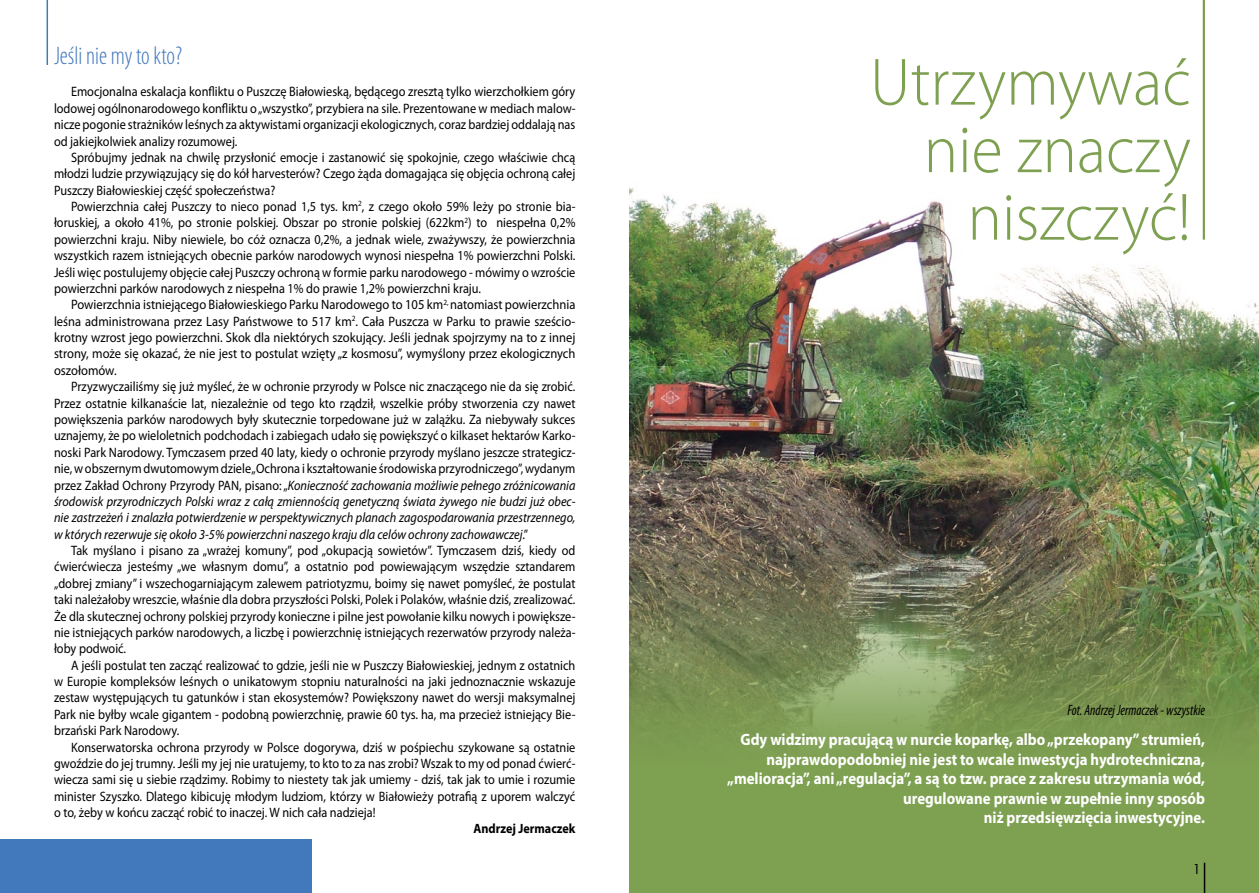
<style>
.page{position:relative;width:1259px;height:893px;background:#fff}
.page>*{position:absolute;margin:0;border:0;box-sizing:border-box;transform-origin:0 0}
.t1{font:300 67.5px/67.5px "Myriad Pro";color:#7ea051;text-align:right;scale:.95 1}
.t2{font:300 condensed 25.5px "Myriad Pro";color:#4278bc;scale:.95 1}
.t3{font:700 16.5px/19.5px "Myriad Pro";color:#fff;text-align:right;scale:.9 1}
.t4{font:italic condensed 15px "Myriad Pro";color:#000;scale:.9 1}
.t5{font:13.65px/16.4px "Myriad Pro";color:#000;text-align:justify;scale:.9 1}
.t6{font:13.65px/16.4px "Myriad Pro";color:#000;text-align:justify;scale:.92 1}
.t7{font:700 13.5px "Myriad Pro";color:#000;scale:.9 1}
.s1{font-style:italic}
</style>
<div class="page">
<hr style="left:47px;top:0;width:1px;height:65px;background:#4278bc">
<div style="left:0;top:839px;width:312px;height:54px;background:#4278bc"></div>
<div style="left:629px;top:179px;width:630px;height:714px;background:#7ea051"></div>
<img style="left:629px;top:179px;width:630px;height:563px">
<hr style="left:1202px;top:0;width:3px;height:240px;background:#7ea051">
<hr style="left:1203px;top:863px;width:2px;height:30px;background:#000">
<h2 class="t2" style="left:54px;top:40px;width:136px">Jeśli nie my to kto?</h2>
<p class="t5" style="left:54px;top:83px;width:581px;text-indent:17px">Emocjonalna eskalacja konfliktu o Puszczę Białowieską, będącego zresztą tylko wierzchołkiem góry lodowej ogólnonarodowego konfliktu o „wszystko”, przybiera na sile. Prezentowane w mediach malow&shy;nicze pogonie strażników leśnych za aktywistami organizacji ekologicznych, coraz bardziej oddalają nas od jakiejkolwiek analizy rozumowej.</p>
<p class="t5" style="left:54px;top:149px;width:581px;text-indent:17px">Spróbujmy jednak na chwilę przysłonić emocje i zastanowić się spokojnie, czego właściwie chcą młodzi ludzie przywiązujący się do kół harvesterów? Czego żąda domagająca się objęcia ochroną całej Puszczy Białowieskiej część społeczeństwa?</p>
<p class="t5" style="left:54px;top:198px;width:581px;text-indent:17px">Powierzchnia całej Puszczy to nieco ponad 1,5 tys. km<sup>2</sup>, z czego około 59% leży po stronie bia&shy;łoruskiej, a około 41%, po stronie polskiej. Obszar po stronie polskiej (622km<sup>2</sup>) to niespełna 0,2% powierzchni kraju. Niby niewiele, bo cóż oznacza 0,2%, a jednak wiele, zważywszy, że powierzchnia wszystkich razem istniejących obecnie parków narodowych wynosi niespełna 1% powierzchni Polski.<br>Jeśli więc postulujemy objęcie całej Puszczy ochroną w formie parku narodowego - mówimy o wzroście powierzchni parków narodowych z niespełna 1% do prawie 1,2% powierzchni kraju.</p>
<p class="t6" style="left:54px;top:296px;width:568px;text-indent:17px">Powierzchnia istniejącego Białowieskiego Parku Narodowego to 105 km<sup>2,</sup> natomiast powierzchnia leśna administrowana przez Lasy Państwowe to 517 km<sup>2</sup>. Cała Puszcza w Parku to prawie sześcio&shy;krotny wzrost jego powierzchni. Skok dla niektórych szokujący. Jeśli jednak spojrzymy na to z innej strony, może się okazać, że nie jest to postulat wzięty „z kosmosu”, wymyślony przez ekologicznych oszołomów.</p>
<p class="t5" style="left:54px;top:378px;width:581px;text-indent:17px">Przyzwyczailiśmy się już myśleć, że w ochronie przyrody w Polsce nic znaczącego nie da się zrobić.<br>Przez ostatnie kilkanaście lat, niezależnie od tego kto rządził, wszelkie próby stworzenia czy nawet powiększenia parków narodowych były skutecznie torpedowane już w zalążku. Za niebywały sukces uznajemy, że po wieloletnich podchodach i zabiegach udało się powiększyć o kilkaset hektarów Karko&shy;noski Park Narodowy. Tymczasem przed 40 laty, kiedy o ochronie przyrody myślano jeszcze strategicz&shy;nie, w obszernym dwutomowym dziele „Ochrona i kształtowanie środowiska przyrodniczego”, wydanym przez Zakład Ochrony Przyrody PAN, pisano: „<span class="s1">Konieczność zachowania możliwie pełnego zróżnicowania środowisk przyrodniczych Polski wraz z całą zmiennością genetyczną świata żywego nie budzi już obec&shy;nie zastrzeżeń i znalazła potwierdzenie w perspektywicznych planach zagospodarowania przestrzennego, w których rezerwuje się około 3-5% powierzchni naszego kraju dla celów ochrony zachowawczej</span>.”</p>
<p class="t5" style="left:54px;top:542px;width:581px;text-indent:17px">Tak myślano i pisano za „wrażej komuny”, pod „okupacją sowietów”. Tymczasem dziś, kiedy od ćwierćwiecza jesteśmy „we własnym domu”, a ostatnio pod powiewającym wszędzie sztandarem „dobrej zmiany” i wszechogarniającym zalewem patriotyzmu, boimy się nawet pomyśleć, że postulat taki należałoby wreszcie, właśnie dla dobra przyszłości Polski, Polek i Polaków, właśnie dziś, zrealizować.<br>Że dla skutecznej ochrony polskiej przyrody konieczne i pilne jest powołanie kilku nowych i powiększe&shy;nie istniejących parków narodowych, a liczbę i powierzchnię istniejących rezerwatów przyrody należa&shy;łoby podwoić.</p>
<p class="t5" style="left:54px;top:657px;width:581px;text-indent:17px">A jeśli postulat ten zacząć realizować to gdzie, jeśli nie w Puszczy Białowieskiej, jednym z ostatnich w Europie kompleksów leśnych o unikatowym stopniu naturalności na jaki jednoznacznie wskazuje zestaw występujących tu gatunków i stan ekosystemów? Powiększony nawet do wersji maksymalnej Park nie byłby wcale gigantem - podobną powierzchnię, prawie 60 tys. ha, ma przecież istniejący Bie&shy;brzański Park Narodowy.</p>
<p class="t5" style="left:54px;top:739px;width:581px;text-indent:17px">Konserwatorska ochrona przyrody w Polsce dogorywa, dziś w pośpiechu szykowane są ostatnie gwoździe do jej trumny. Jeśli my jej nie uratujemy, to kto to za nas zrobi? Wszak to my od ponad ćwierć&shy;wiecza sami się u siebie rządzimy. Robimy to niestety tak jak umiemy - dziś, tak jak to umie i rozumie minister Szyszko. Dlatego kibicuję młodym ludziom, którzy w Białowieży potrafią z uporem walczyć o to, żeby w końcu zacząć robić to inaczej. W nich cała nadzieja!</p>
<p class="t7" style="left:473px;top:820px;width:115px">Andrzej Jermaczek</p>
<h1 class="t1" style="left:870px;top:48px;width:339px">Utrzymywać nie znaczy niszczyć!</h1>
<p class="t4" style="left:1067px;top:701px;width:154px">Fot. Andrzej Jermaczek - wszystkie</p>
<p class="t3" style="left:727px;top:730px;width:532px">Gdy widzimy pracującą w nurcie koparkę, albo „przekopany” strumień, najprawdopodobniej nie jest to wcale inwestycja hydrotechniczna, „melioracja”, ani „regulacja”, a są to tzw. prace z zakresu utrzymania wód, uregulowane prawnie w zupełnie inny sposób<br>niż przedsięwzięcia inwestycyjne.</p>
</div>
